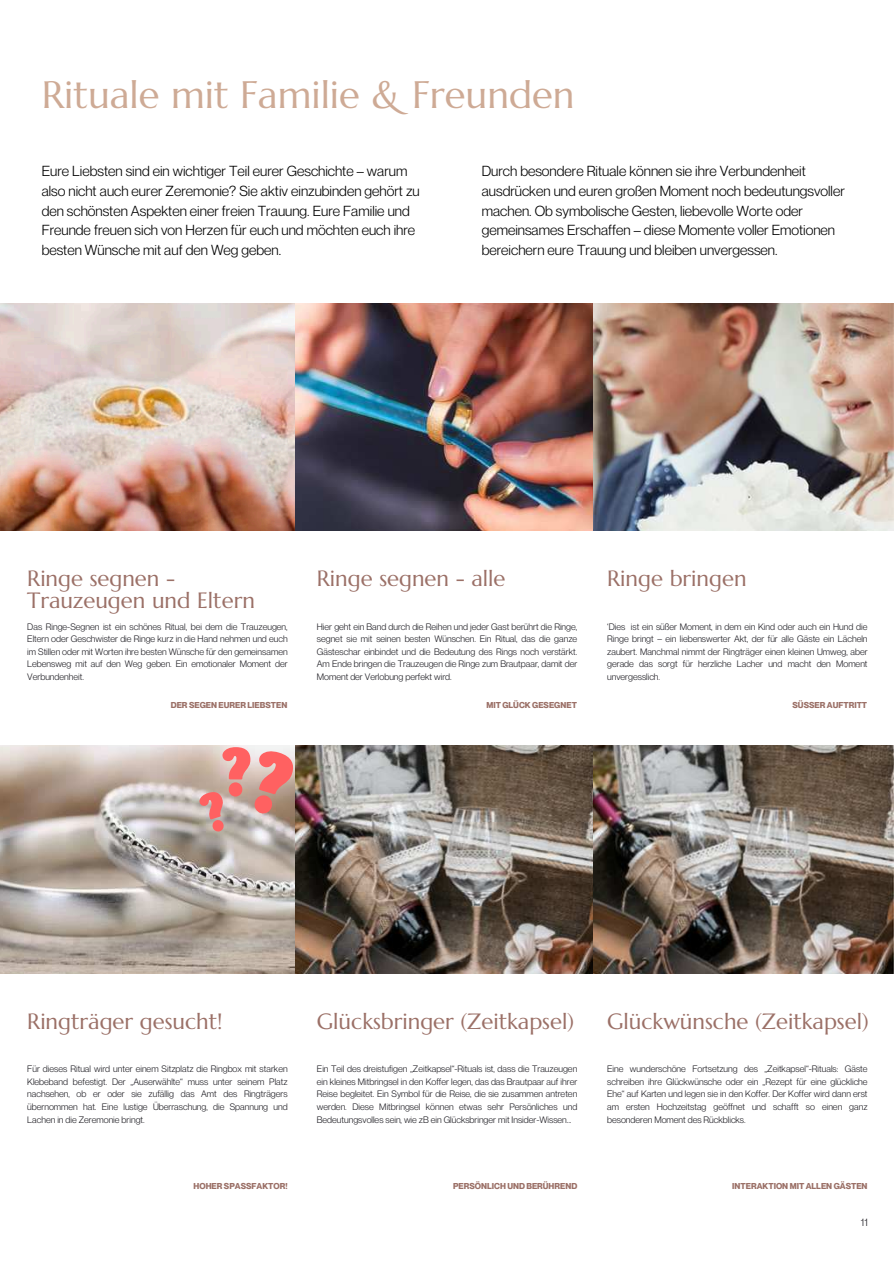
<style>
.page{position:relative;width:894px;height:1264px;background:#fff}
.page>*{position:absolute;margin:0;border:0;box-sizing:border-box;transform-origin:0 0}
.t1{font:38.25px "Marcellus";color:#ceaa95}
.t2{font:22.05px/21.8px "Marcellus";color:#9b7067}
.t3{font:14.25px/19.6px "Neue Montreal";color:#000}
.t4{font:10.65px "Neue Montreal";color:#201f25}
.t5{font:9.15px/12.6px "Neue Montreal";color:#201f25;text-align:justify}
.t6{font:700 8.4px "Neue Montreal";color:#9b7067}
</style>
<div class="page">
<img style="left:0;top:303px;width:593px;height:227px">
<img style="left:593px;top:303px;width:300px;height:227px">
<img style="left:0;top:745px;width:593px;height:228px">
<img style="left:593px;top:745px;width:300px;height:228px">
<svg style="left:198px;top:747px;width:95px;height:84px;background:#d69d96"></svg>
<h1 class="t1" style="left:42px;top:70px;width:534px">Rituale mit Familie &amp; Freunden</h1>
<p class="t3" style="left:42px;top:160px;width:379px">Eure Liebsten sind ein wichtiger Teil eurer Geschichte – warum also nicht auch eurer Zeremonie? Sie aktiv einzubinden gehört zu den schönsten Aspekten einer freien Trauung. Eure Familie und Freunde freuen sich von Herzen für euch und möchten euch ihre besten Wünsche mit auf den Weg geben.</p>
<p class="t3" style="left:481px;top:160px;width:364px">Durch besondere Rituale können sie ihre Verbundenheit ausdrücken und euren großen Moment noch bedeutungsvoller machen. Ob symbolische Gesten, liebevolle Worte oder gemeinsames Erschaffen – diese Momente voller Emotionen bereichern eure Trauung und bleiben unvergessen.</p>
<h2 class="t2" style="left:27px;top:567px;width:229px">Ringe segnen -<br>Trauzeugen und Eltern</h2>
<p class="t5" style="left:27px;top:619px;width:262px">Das Ringe-Segnen ist ein schönes Ritual, bei dem die Trauzeugen, Eltern oder Geschwister die Ringe kurz in die Hand nehmen und euch im Stillen oder mit Worten ihre besten Wünsche für den gemeinsamen Lebensweg mit auf den Weg geben. Ein emotionaler Moment der Verbundenheit.</p>
<p class="t6" style="left:171px;top:698px;width:118px">DER SEGEN EURER LIEBSTEN</p>
<h2 class="t2" style="left:317px;top:567px;width:190px">Ringe segnen - alle</h2>
<p class="t5" style="left:317px;top:619px;width:262px">Hier geht ein Band durch die Reihen und jeder Gast berührt die Ringe, segnet sie mit seinen besten Wünschen. Ein Ritual, das die ganze Gästeschar einbindet und die Bedeutung des Rings noch verstärkt.<br>Am Ende bringen die Trauzeugen die Ringe zum Brautpaar, damit der Moment der Verlobung perfekt wird.</p>
<p class="t6" style="left:486px;top:698px;width:92px">MIT GLÜCK GESEGNET</p>
<h2 class="t2" style="left:607px;top:567px;width:141px">Ringe bringen</h2>
<p class="t5" style="left:607px;top:619px;width:262px">‘Dies ist ein süßer Moment, in dem ein Kind oder auch ein Hund die Ringe bringt – ein liebenswerter Akt, der für alle Gäste ein Lächeln zaubert. Manchmal nimmt der Ringträger einen kleinen Umweg, aber gerade das sorgt für herzliche Lacher und macht den Moment unvergesslich.</p>
<p class="t6" style="left:792px;top:698px;width:76px">SÜSSER AUFTRITT</p>
<h2 class="t2" style="left:27px;top:1010px;width:197px">Ringträger gesucht!</h2>
<p class="t5" style="left:27px;top:1061px;width:262px">Für dieses Ritual wird unter einem Sitzplatz die Ringbox mit starken Klebeband befestigt. Der „Auserwählte“ muss unter seinem Platz nachsehen, ob er oder sie zufällig das Amt des Ringträgers übernommen hat. Eine lustige Überraschung, die Spannung und Lachen in die Zeremonie bringt.</p>
<h2 class="t2" style="left:317px;top:1010px;width:258px">Glücksbringer (Zeitkapsel)</h2>
<p class="t5" style="left:317px;top:1061px;width:262px">Ein Teil des dreistufigen „Zeitkapsel“-Rituals ist, dass die Trauzeugen ein kleines Mitbringsel in den Koffer legen, das das Brautpaar auf ihrer Reise begleitet. Ein Symbol für die Reise, die sie zusammen antreten werden. Diese Mitbringsel können etwas sehr Persönliches und Bedeutungsvolles sein, wie zB ein Glücksbringer mit Insider-Wissen...</p>
<p class="t6" style="left:193px;top:1178px;width:95px">HOHER SPASSFAKTOR!</p>
<p class="t6" style="left:453px;top:1178px;width:126px">PERSÖNLICH UND BERÜHREND</p>
<h2 class="t2" style="left:607px;top:1010px;width:263px">Glückwünsche (Zeitkapsel)</h2>
<p class="t5" style="left:607px;top:1061px;width:262px">Eine wunderschöne Fortsetzung des „Zeitkapsel“-Rituals: Gäste schreiben ihre Glückwünsche oder ein „Rezept für eine glückliche Ehe“ auf Karten und legen sie in den Koffer. Der Koffer wird dann erst am ersten Hochzeitstag geöffnet und schafft so einen ganz besonderen Moment des Rückblicks.</p>
<p class="t6" style="left:732px;top:1178px;width:137px">INTERAKTION MIT ALLEN GÄSTEN</p>
<p class="t4" style="left:860px;top:1213px;width:8px">11</p>
</div>
